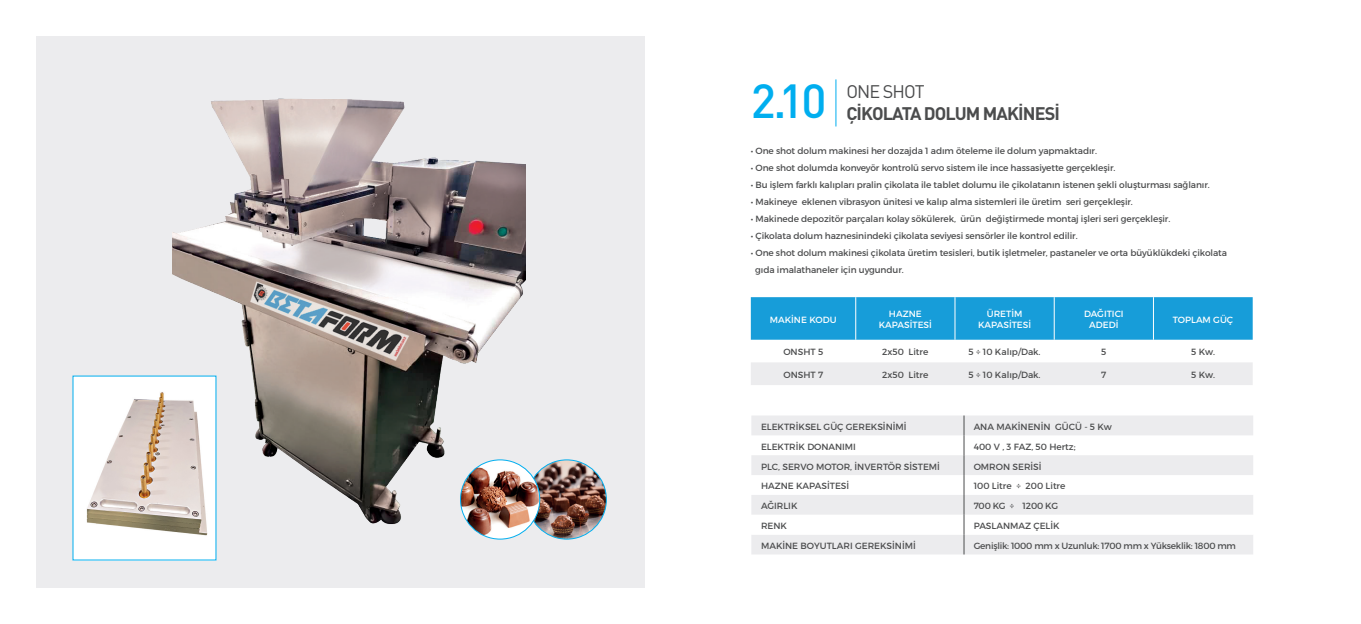
<style>
.page{position:relative;width:1361px;height:624px;background:#fff}
.page>*{position:absolute;margin:0;border:0;box-sizing:border-box;transform-origin:0 0}
.t1{font:47.2px "DIM Med";color:#00aeef}
.t2{font:18px "DIM Bol";letter-spacing:-.05em;color:#4b4c4d}
.t3{font:18px "DIM Reg";letter-spacing:-.05em;color:#4b4c4d}
.t4{font:9px "Montserrat";letter-spacing:-.01em;color:#4b4c4d}
.t5{font:9px "Montserrat";color:#fff}
</style>
<div class="page">
<div style="left:36px;top:36px;width:608px;height:552px;background:#ececee"></div>
<hr style="left:835px;top:79px;width:1px;height:47px;background:#00aeef">
<svg style="left:751px;top:415px;width:502px;height:139px"></svg>
<div style="left:751px;top:297px;width:501px;height:43px;background:#179dd9"></div>
<div style="left:751px;top:362px;width:501px;height:23px;background:#ececee"></div>
<hr style="left:855px;top:297px;width:1px;height:43px;background:#fff">
<hr style="left:954px;top:297px;width:1px;height:43px;background:#fff">
<hr style="left:1054px;top:297px;width:1px;height:43px;background:#fff">
<hr style="left:1153px;top:297px;width:1px;height:43px;background:#fff">
<img style="left:172px;top:98px;width:354px;height:450px">
<img style="left:527px;top:460px;width:79px;height:79px;border-radius:40px">
<img style="left:460px;top:460px;width:80px;height:79px;border-radius:40px">
<div style="left:460px;top:459px;width:80px;height:80px;border:1px solid #00aeef;border-radius:50%"></div>
<img style="left:75px;top:378px;width:139px;height:180px">
<p class="t1" style="left:751px;top:71px;width:77px">2.10</p>
<p class="t3" style="left:846px;top:80px;width:80px">ONE SHOT</p>
<p class="t2" style="left:846px;top:101px;width:215px">ÇİKOLATA DOLUM MAKİNESİ</p>
<p class="t4" style="left:751px;top:145px;width:348px">• One shot dolum makinesi her dozajda 1 adım öteleme ile dolum yapmaktadır.</p>
<p class="t4" style="left:751px;top:162px;width:366px">• One shot dolumda konveyör kontrolü servo sistem ile ince hassasiyette gerçekleşir.</p>
<p class="t4" style="left:751px;top:179px;width:460px">• Bu işlem farklı kalıpları pralin çikolata ile tablet dolumu ile çikolatanın istenen şekli oluşturması sağlanır.</p>
<p class="t4" style="left:751px;top:196px;width:383px">• Makineye eklenen vibrasyon ünitesi ve kalıp alma sistemleri ile üretim seri gerçekleşir.</p>
<p class="t4" style="left:751px;top:213px;width:421px">• Makinede depozitör parçaları kolay sökülerek, ürün değiştirmede montaj işleri seri gerçekleşir.</p>
<p class="t4" style="left:751px;top:230px;width:328px">• Çikolata dolum haznesinindeki çikolata seviyesi sensörler ile kontrol edilir.</p>
<p class="t4" style="left:751px;top:247px;width:478px">• One shot dolum makinesi çikolata üretim tesisleri, butik işletmeler, pastaneler ve orta büyüklükdeki çikolata</p>
<p class="t4" style="left:755px;top:264px;width:150px">gıda imalathaneler için uygundur.</p>
<p class="t5" style="left:770px;top:314px;width:68px">MAKİNE KODU</p>
<p class="t5" style="left:889px;top:308px;width:34px">HAZNE</p>
<p class="t5" style="left:879px;top:319px;width:55px">KAPASİTESİ</p>
<p class="t5" style="left:987px;top:308px;width:37px">ÜRETİM</p>
<p class="t5" style="left:978px;top:319px;width:55px">KAPASİTESİ</p>
<p class="t5" style="left:1084px;top:308px;width:41px">DAĞITICI</p>
<p class="t5" style="left:1089px;top:319px;width:31px">ADEDİ</p>
<p class="t5" style="left:1173px;top:314px;width:62px">TOPLAM GÜÇ</p>
<p class="t4" style="left:783px;top:346px;width:41px">ONSHT 5</p>
<p class="t4" style="left:882px;top:346px;width:48px">2x50 Litre</p>
<p class="t4" style="left:968px;top:346px;width:73px">5 ÷ 10 Kalıp/Dak.</p>
<p class="t4" style="left:1101px;top:346px;width:7px">5</p>
<p class="t4" style="left:1191px;top:346px;width:25px">5 Kw.</p>
<p class="t4" style="left:783px;top:369px;width:41px">ONSHT 7</p>
<p class="t4" style="left:882px;top:369px;width:48px">2x50 Litre</p>
<p class="t4" style="left:968px;top:369px;width:73px">5 ÷ 10 Kalıp/Dak.</p>
<p class="t4" style="left:1101px;top:369px;width:7px">7</p>
<p class="t4" style="left:1191px;top:369px;width:25px">5 Kw.</p>
<p class="t4" style="left:761px;top:421px;width:147px">ELEKTRİKSEL GÜÇ GEREKSİNİMİ</p>
<p class="t4" style="left:973px;top:421px;width:140px">ANA MAKİNENİN GÜCÜ - 5 Kw</p>
<p class="t4" style="left:761px;top:441px;width:96px">ELEKTRİK DONANIMI</p>
<p class="t4" style="left:973px;top:441px;width:104px">400 V , 3 FAZ, 50 Hertz;</p>
<p class="t4" style="left:761px;top:461px;width:180px">PLC, SERVO MOTOR, İNVERTÖR SİSTEMİ</p>
<p class="t4" style="left:973px;top:461px;width:69px">OMRON SERİSİ</p>
<p class="t4" style="left:761px;top:480px;width:90px">HAZNE KAPASİTESİ</p>
<p class="t4" style="left:973px;top:480px;width:93px">100 Litre ÷ 200 Litre</p>
<p class="t4" style="left:761px;top:500px;width:38px">AĞIRLIK</p>
<p class="t4" style="left:973px;top:500px;width:86px">700 KG ÷ 1200 KG</p>
<p class="t4" style="left:761px;top:520px;width:28px">RENK</p>
<p class="t4" style="left:973px;top:520px;width:87px">PASLANMAZ ÇELİK</p>
<p class="t4" style="left:761px;top:540px;width:156px">MAKİNE BOYUTLARI GEREKSİNİMİ</p>
<p class="t4" style="left:973px;top:540px;width:264px">Genişlik: 1000 mm x Uzunluk: 1700 mm x Yükseklik: 1800 mm</p>
</div>
